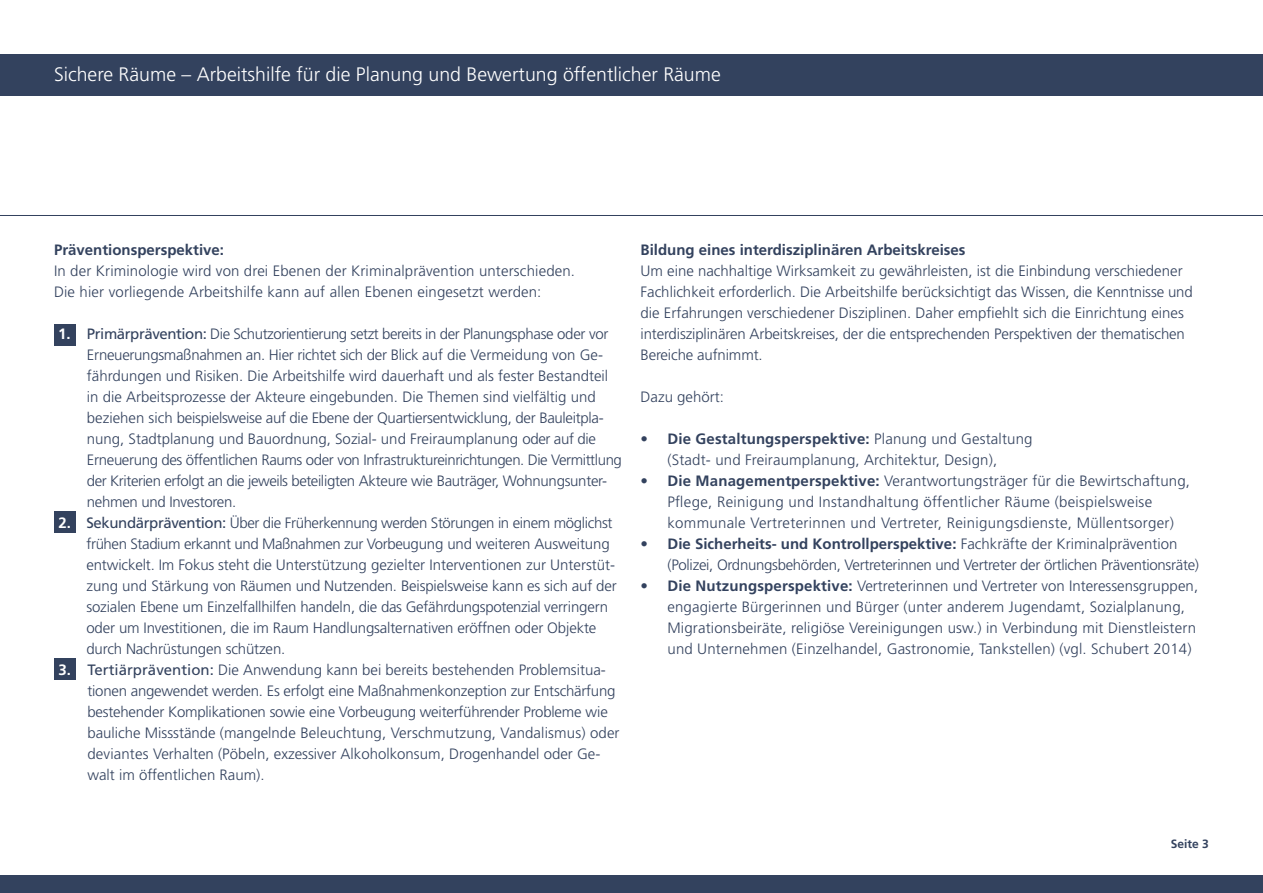
<style>
.page{position:relative;width:1263px;height:893px;background:#fff}
.page>*{position:absolute;margin:0;border:0;box-sizing:border-box;transform-origin:0 0}
.t1{font:300 19.5px "Frutiger LT Std";color:#fff}
.t2{font:300 15px/21px "Frutiger LT Std";color:#33425e}
.t3{font:300 15px/21px "Frutiger LT Std";letter-spacing:-.02em;color:#33425e}
.t4{font:300 15px/21px "Frutiger LT Std";letter-spacing:.02em;color:#33425e}
.t5{font:700 15px "Frutiger LT Std";color:#33425e}
.t6{font:700 12px "Frutiger LT Std";color:#33425e}
.s1{font-weight:700;color:#fff}
.s2{font-weight:400}
.s3{font-weight:700}
</style>
<div class="page">
<div style="left:0;top:876px;width:1263px;height:17px;background:#33425e"></div>
<div style="left:0;top:55px;width:1263px;height:41px;background:#33425e"></div>
<hr style="left:0;top:215px;width:1263px;height:1px;background:#33425e">
<div style="left:54px;top:324px;width:22px;height:21px;background:#33425e"></div>
<div style="left:54px;top:511px;width:22px;height:22px;background:#33425e"></div>
<div style="left:54px;top:659px;width:22px;height:21px;background:#33425e"></div>
<h1 class="t1" style="left:54px;top:63px;width:668px">Sichere Räume – Arbeitshilfe für die Planung und Bewertung öffentlicher Räume</h1>
<p class="t5" style="left:54px;top:241px;width:172px">Präventionsperspektive:</p>
<p class="t2" style="left:54px;top:261px;width:523px">In der Kriminologie wird von drei Ebenen der Kriminalprävention unterschieden.<br>Die hier vorliegende Arbeitshilfe kann auf allen Ebenen eingesetzt werden:</p>
<p class="t3" style="left:87px;top:324px;width:536px;text-indent:-29px"><span class="s1">1.</span> <span class="s2">Primärprävention:</span> Die Schutzorientierung setzt bereits in der Planungsphase oder vor Erneuerungsmaßnahmen an. Hier richtet sich der Blick auf die Vermeidung von Ge&shy;fährdungen und Risiken. Die Arbeitshilfe wird dauerhaft und als fester Bestandteil in die Arbeitsprozesse der Akteure eingebunden. Die Themen sind vielfältig und beziehen sich beispielsweise auf die Ebene der Quartiersentwicklung, der Bauleitpla&shy;nung, Stadtplanung und Bauordnung, Sozial- und Freiraumplanung oder auf die Erneuerung des öffentlichen Raums oder von Infrastruktureinrichtungen. Die Vermittlung der Kriterien erfolgt an die jeweils beteiligten Akteure wie Bauträger, Wohnungsunter&shy;nehmen und Investoren.</p>
<p class="t2" style="left:86px;top:513px;width:532px;text-indent:-28px"><span class="s1">2.</span> <span class="s2">Sekundärprävention:</span> Über die Früherkennung werden Störungen in einem möglichst frühen Stadium erkannt und Maßnahmen zur Vorbeugung und weiteren Ausweitung entwickelt. Im Fokus steht die Unterstützung gezielter Interventionen zur Unterstüt&shy;zung und Stärkung von Räumen und Nutzenden. Beispielsweise kann es sich auf der sozialen Ebene um Einzelfallhilfen handeln, die das Gefährdungspotenzial verringern oder um Investitionen, die im Raum Handlungsalternativen eröffnen oder Objekte durch Nachrüstungen schützen.</p>
<p class="t2" style="left:87px;top:660px;width:534px;text-indent:-29px"><span class="s1">3.</span> <span class="s2">Tertiärprävention:</span> Die Anwendung kann bei bereits bestehenden Problemsitua&shy;tionen angewendet werden. Es erfolgt eine Maßnahmenkonzeption zur Entschärfung bestehender Komplikationen sowie eine Vorbeugung weiterführender Probleme wie bauliche Missstände (mangelnde Beleuchtung, Verschmutzung, Vandalismus) oder deviantes Verhalten (Pöbeln, exzessiver Alkoholkonsum, Drogenhandel oder Ge&shy;walt im öffentlichen Raum).</p>
<p class="t5" style="left:640px;top:241px;width:327px">Bildung eines interdisziplinären Arbeitskreises</p>
<p class="t2" style="left:640px;top:261px;width:554px">Um eine nachhaltige Wirksamkeit zu gewährleisten, ist die Einbindung verschiedener Fachlichkeit erforderlich. Die Arbeitshilfe berücksichtigt das Wissen, die Kenntnisse und die Erfahrungen verschiedener Disziplinen. Daher empfiehlt sich die Einrichtung eines interdisziplinären Arbeitskreises, der die entsprechenden Perspektiven der thematischen Bereiche aufnimmt.</p>
<p class="t2" style="left:640px;top:387px;width:85px">Dazu gehört:</p>
<p class="t2" style="left:640px;top:429px;width:393px;text-align:center"><span class="s3">• Die Gestaltungsperspektive:</span> Planung und Gestaltung (Stadt- und Freiraumplanung, Architektur, Design),</p>
<p class="t4" style="left:667px;top:471px;width:524px;text-indent:-27px"><span class="s3">• Die Managementperspektive:</span> Verantwortungsträger für die Bewirtschaftung,<br>Pflege, Reinigung und Instandhaltung öffentlicher Räume (beispielsweise kommunale Vertreterinnen und Vertreter, Reinigungsdienste, Müllentsorger)</p>
<p class="t3" style="left:667px;top:534px;width:533px;text-indent:-27px">• <span class="s3">Die Sicherheits- und Kontrollperspektive:</span> Fachkräfte der Kriminalprävention (Polizei, Ordnungsbehörden, Vertreterinnen und Vertreter der örtlichen Präventionsräte)</p>
<p class="t2" style="left:667px;top:576px;width:532px;text-indent:-27px">• <span class="s3">Die Nutzungsperspektive:</span> Vertreterinnen und Vertreter von Interessensgruppen, engagierte Bürgerinnen und Bürger (unter anderem Jugendamt, Sozialplanung, Migrationsbeiräte, religiöse Vereinigungen usw.) in Verbindung mit Dienstleistern und Unternehmen (Einzelhandel, Gastronomie, Tankstellen) (vgl. Schubert 2014)</p>
<p class="t6" style="left:1171px;top:837px;width:40px">Seite 3</p>
</div>
